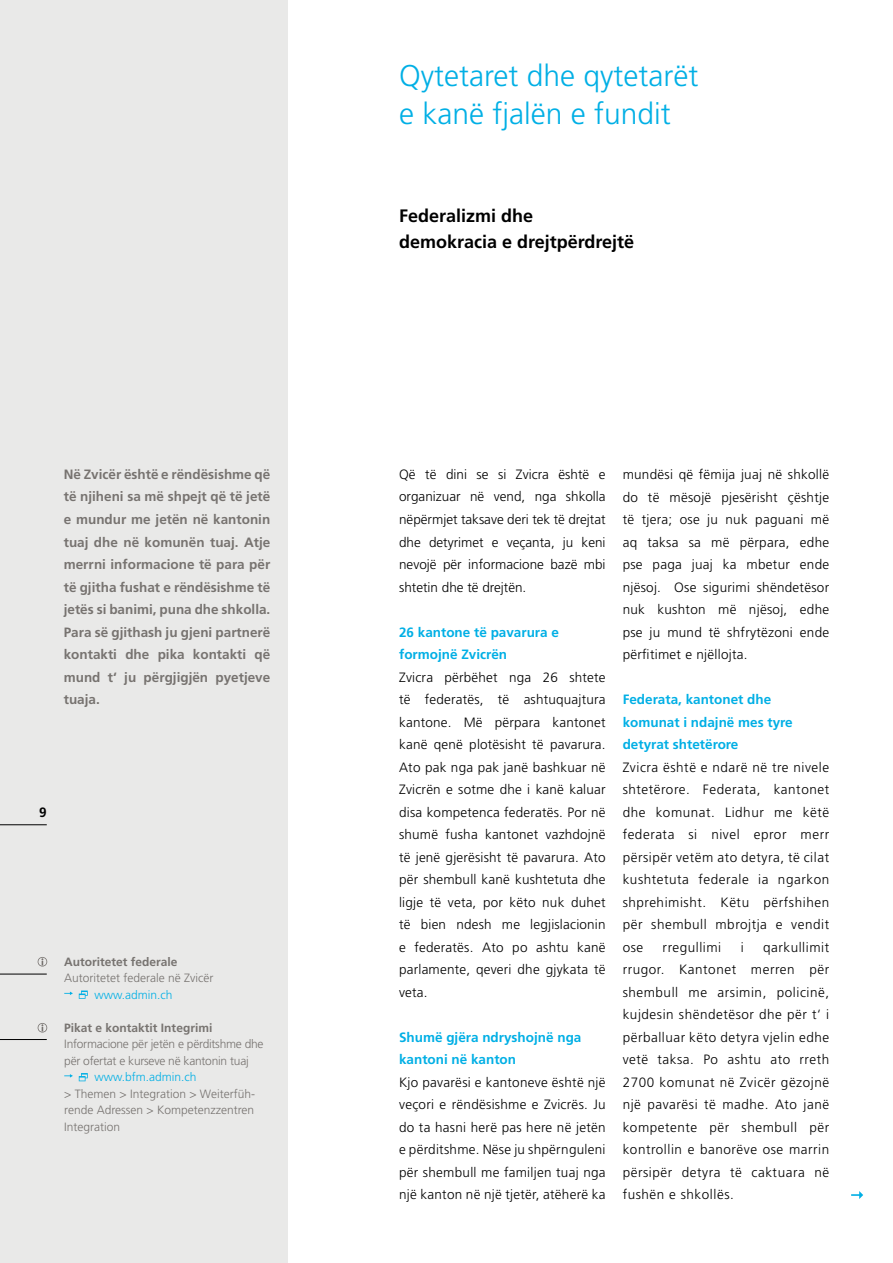
<style>
.page{position:relative;width:893px;height:1263px;background:#fff}
.page>*{position:absolute;margin:0;border:0;box-sizing:border-box;transform-origin:0 0}
.t1{font:300 30px/37.5px "Frutiger";color:#00afe5}
.t2{font:700 18px/25.5px "Frutiger";color:#000}
.t3{font:300 13.5px/22.5px "Frutiger";letter-spacing:.02em;color:#000;text-align:justify}
.t4{font:700 13.5px/22.5px "Frutiger";color:#777370;text-align:justify}
.t5{font:700 13.5px/22.5px "Frutiger";color:#00afe5}
.t6{font:300 13.5px "Frutiger";letter-spacing:.04em;color:#000}
.t7{font:700 13.5px "Frutiger";color:#000}
.t8{font:300 12px/16.5px "Frutiger";color:#777370;text-align:justify}
.t9{font:300 12px/16.5px "Frutiger";letter-spacing:-.02em;color:#777370}
.t10{font:700 12px "Frutiger";color:#777370}
.t11{font:300 12px "Frutiger";color:#00afe5}
</style>
<div class="page">
<div style="left:0;top:0;width:287px;height:1263px;background:#e9e9e8"></div>
<hr style="left:0;top:824px;width:47px;height:1px;background:#000">
<svg style="left:851px;top:1191px;width:12px;height:8px"></svg>
<hr style="left:0;top:974px;width:47px;height:1px;background:#000">
<hr style="left:0;top:1039px;width:47px;height:1px;background:#000">
<svg style="left:38px;top:957px;width:9px;height:9px"></svg>
<svg style="left:64px;top:990px;width:24px;height:9px"></svg>
<svg style="left:38px;top:1023px;width:9px;height:9px"></svg>
<svg style="left:64px;top:1073px;width:24px;height:8px"></svg>
<p class="t4" style="left:64px;top:463px;width:208px">Në Zvicër është e rëndësishme që të njiheni sa më shpejt që të jetë e mundur me jetën në kantonin tuaj dhe në komunën tuaj. Atje merrni informacione të para për të gjitha fushat e rëndësishme të jetës si banimi, puna dhe shkolla.<br>Para së gjithash ju gjeni partnerë kontakti dhe pika kontakti që mund t‘ ju përgjigjën pyetjeve tuaja.</p>
<p class="t7" style="left:39px;top:804px;width:9px">9</p>
<p class="t10" style="left:64px;top:954px;width:115px">Autoritetet federale</p>
<p class="t8" style="left:64px;top:970px;width:151px">Autoritetet federale në Zvicër</p>
<p class="t11" style="left:94px;top:988px;width:80px">www.admin.ch</p>
<p class="t10" style="left:64px;top:1020px;width:150px">Pikat e kontaktit Integrimi</p>
<p class="t9" style="left:64px;top:1036px;width:201px">Informacione për jetën e përditshme dhe për ofertat e kurseve në kantonin tuaj</p>
<p class="t11" style="left:94px;top:1070px;width:104px">www.bfm.admin.ch</p>
<p class="t8" style="left:64px;top:1085px;width:192px">&gt; Themen &gt; Integration &gt; Weiterfüh&shy;rende Adressen &gt; Kompetenzzentren Integration</p>
<h1 class="t1" style="left:399px;top:58px;width:301px">Qytetaret dhe qytetarët e kanë fjalën e fundit</h1>
<h2 class="t2" style="left:399px;top:204px;width:237px">Federalizmi dhe demokracia e drejtpërdrejtë</h2>
<p class="t3" style="left:399px;top:463px;width:208px">Që të dini se si Zvicra është e organizuar në vend, nga shkolla nëpërmjet taksave deri tek të drejtat dhe detyrimet e veçanta, ju keni nevojë për informacione bazë mbi shtetin dhe të drejtën.</p>
<p class="t5" style="left:399px;top:621px;width:161px">26 kantone të pavarura e formojnë Zvicrën</p>
<p class="t3" style="left:399px;top:666px;width:208px">Zvicra përbëhet nga 26 shtete të federatës, të ashtuquajtura kantone. Më përpara kantonet kanë qenë plotësisht të pavarura.<br>Ato pak nga pak janë bashkuar në Zvicrën e sotme dhe i kanë kaluar disa kompetenca federatës. Por në shumë fusha kantonet vazhdojnë të jenë gjerësisht të pavarura. Ato për shembull kanë kushtetuta dhe ligje të veta, por këto nuk duhet të bien ndesh me legjislacionin e federatës. Ato po ashtu kanë parlamente, qeveri dhe gjykata të veta.</p>
<p class="t5" style="left:399px;top:1026px;width:184px">Shumë gjëra ndryshojnë nga kantoni në kanton</p>
<p class="t3" style="left:399px;top:1071px;width:208px">Kjo pavarësi e kantoneve është një veçori e rëndësishme e Zvicrës. Ju do ta hasni herë pas here në jetën e përditshme. Nëse ju shpërnguleni për shembull me familjen tuaj nga një kanton në një tjetër, atëherë ka</p>
<p class="t3" style="left:623px;top:463px;width:208px">mundësi që fëmija juaj në shkollë do të mësojë pjesërisht çështje të tjera; ose ju nuk paguani më aq taksa sa më përpara, edhe pse paga juaj ka mbetur ende njësoj. Ose sigurimi shëndetësor nuk kushton më njësoj, edhe pse ju mund të shfrytëzoni ende përfitimet e njëllojta.</p>
<p class="t5" style="left:623px;top:688px;width:172px">Federata, kantonet dhe komunat i ndajnë mes tyre detyrat shtetërore</p>
<p class="t3" style="left:623px;top:756px;width:208px">Zvicra është e ndarë në tre nivele shtetërore. Federata, kantonet dhe komunat. Lidhur me këtë federata si nivel epror merr përsipër vetëm ato detyra, të cilat kushtetuta federale ia ngarkon shprehimisht. Këtu përfshihen për shembull mbrojtja e vendit ose</p>
<p class="t3" style="left:623px;top:936px;width:208px;text-indent:140px">qarkullimit rrugor. Kantonet merren për shembull me arsimin, policinë, kujdesin shëndetësor dhe për t‘ i përballuar këto detyra vjelin edhe vetë taksa. Po ashtu ato rreth 2700 komunat në Zvicër gëzojnë një pavarësi të madhe. Ato janë kompetente për shembull për kontrollin e banorëve ose marrin përsipër detyra të caktuara në fushën e shkollës.</p>
<p class="t6" style="left:663px;top:939px;width:60px">rregullimi</p>
<p class="t3" style="left:741px;top:936px;width:4px">i</p>
</div>
